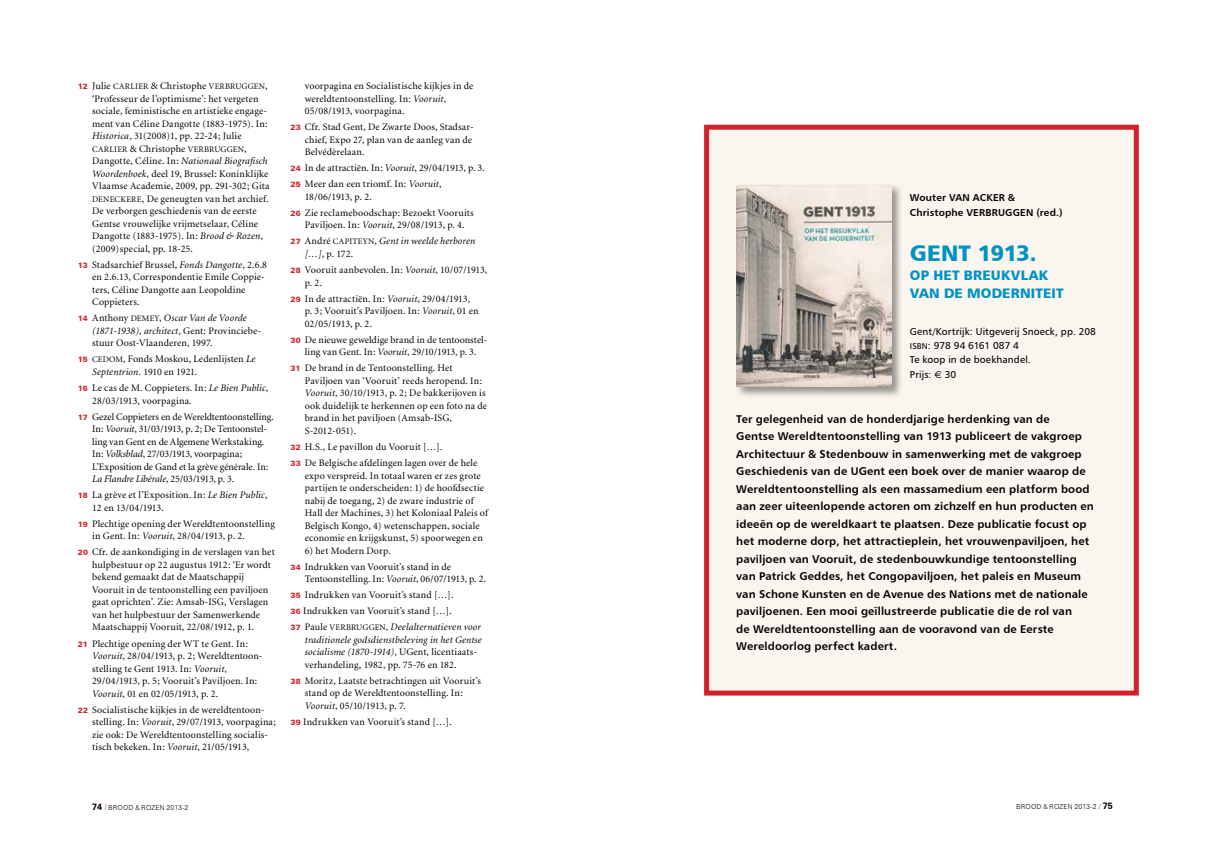
<style>
.page{position:relative;width:1205px;height:851px;background:#fff}
.page>*{position:absolute;margin:0;border:0;box-sizing:border-box;transform-origin:0 0}
.t1{font:22.5px "Humanist 777 BT Black B";letter-spacing:-.015em;color:#0093c2}
.t2{font:13.75px/17.5px "Humanist 777 BT Black B";letter-spacing:.01em;color:#0093c2}
.t3{font:11.25px/17.5px "Humanist 777 BT Bold B";letter-spacing:.01em;color:#000}
.t4{font:10px/12.5px "Minion";letter-spacing:.015em;color:#000}
.t5{font:10px/12.5px "Minion";letter-spacing:-.005em;color:#000}
.t6{font:italic 10px/12.5px "Minion";letter-spacing:.015em;color:#000}
.t7{font:10px/13.8px "Humanist 777 BT Roman B";letter-spacing:.01em;color:#000}
.t8{font:10px/15.6px "Humanist 777 BT Bold B";letter-spacing:.015em;color:#000}
.t9{font:8.5px "Minion Regular SC850";letter-spacing:.025em;color:#000}
.t10{font:300 6.88px "Zurich BT";letter-spacing:.025em;color:#000}
.s1{font-family:"Zurich BT";font-weight:900;font-size:7.5px;color:#d2232a}
.s2{font-family:"Minion Regular SC850";font-size:8.5px}
.s3{font-style:italic}
.s4{font-family:"Minion";font-size:10px}
.s5{font-style:normal}
.s6{font-family:"Humanist 777 BT Roman B SC850";font-size:8.5px}
.s7{font-family:"Euro Sans"}
.s8{font-weight:700;font-size:9px}
.s9{font-family:"Candara";font-weight:400;color:#d2232a}
.s10{font-family:"Futura BT"}
.s11{font-weight:400;color:#d2232a}
</style>
<div class="page">
<div style="left:704px;top:125px;width:435px;height:570px;background:#faf6ef;border:5px solid #d2232a"></div>
<div style="left:734px;top:183px;width:169px;height:215px;background:#000;opacity:.41"></div>
<img style="left:736px;top:185px;width:156px;height:201px">
<p class="t4" style="left:92px;top:80px;width:177px;text-indent:-14px"><span class="s1">12</span> Julie <span class="s2">CARLIER</span> &amp; Christophe <span class="s2">VERBRUGGEN</span>, ‘Professeur de l’optimisme’: het vergeten sociale, feministische en artistieke engage&shy;ment van Céline Dangotte (1883-1975). In:<br><span class="s3">Historica</span>, 31(2008)1, pp. 22-24; Julie</p>
<p class="t9" style="left:92px;top:145px;width:156px">CARLIER <span class="s4">&amp; Christophe</span> VERBRUGGEN<span class="s4">,</span></p>
<p class="t4" style="left:92px;top:155px;width:179px">Dangotte, Céline. In: <span class="s3">Nationaal Biografisch Woordenboek</span>, deel 19, Brussel: Koninklijke Vlaamse Academie, 2009, pp. 291-302; Gita <span class="s2">DENECKERE</span>, De geneugten van het archief.<br>De verborgen geschiedenis van de eerste Gentse vrouwelijke vrijmetselaar, Céline Dangotte (1883-1975). In: <span class="s3">Brood &amp; Rozen</span>, (2009)special, pp. 18-25.</p>
<p class="t4" style="left:92px;top:258px;width:176px;text-indent:-14px"><span class="s1">13</span> Stadsarchief Brussel, <span class="s3">Fonds Dangotte</span>, 2.6.8 en 2.6.13, Correspondentie Emile Coppie&shy;ters, Céline Dangotte aan Leopoldine Coppieters.</p>
<p class="t4" style="left:92px;top:312px;width:171px;text-indent:-14px"><span class="s1">14</span> Anthony <span class="s2">DEMEY</span>, <span class="s3">Oscar Van de Voorde (1871-1938), architect</span>, Gent: Provinciebe&shy;stuur Oost-Vlaanderen, 1997.</p>
<p class="t4" style="left:92px;top:353px;width:165px;text-indent:-14px"><span class="s1">15</span> <span class="s2">CEDOM</span>, Fonds Moskou, Ledenlijsten <span class="s3">Le<br>Septentrion.</span> 1910 en 1921.</p>
<p class="t4" style="left:92px;top:382px;width:178px;text-indent:-14px"><span class="s1">16</span> Le cas de M. Coppieters. In: <span class="s3">Le Bien Public</span>,<br>28/03/1913, voorpagina.</p>
<p class="t5" style="left:92px;top:410px;width:183px;text-indent:-14px"><span class="s1">17</span> Gezel Coppieters en de Wereldtentoonstelling.<br>In: <span class="s3">Vooruit</span>, 31/03/1913, p. 2; De Tentoonstel&shy;ling van Gent en de Algemene Werkstaking.<br>In: <span class="s3">Volksblad</span>, 27/03/1913, voorpagina; L’Exposition de Gand et la grève générale. In:<br><span class="s3">La Flandre Libérale</span>, 25/03/1913, p. 3.</p>
<p class="t4" style="left:92px;top:489px;width:177px;text-indent:-14px"><span class="s1">18</span> La grève et l’Exposition. In: <span class="s3">Le Bien Public</span>,<br>12 en 13/04/1913.</p>
<p class="t4" style="left:92px;top:517px;width:184px;text-indent:-14px"><span class="s1">19</span> Plechtige opening der Wereldtentoonstelling in Gent. In: <span class="s3">Vooruit</span>, 28/04/1913, p. 2.</p>
<p class="t4" style="left:92px;top:546px;width:184px;text-indent:-14px"><span class="s1">20</span> Cfr. de aankondiging in de verslagen van het hulpbestuur op 22 augustus 1912: ‘Er wordt bekend gemaakt dat de Maatschappij Vooruit in de tentoonstelling een paviljoen gaat oprichten’. Zie: Amsab-ISG, Verslagen van het hulpbestuur der Samenwerkende Maatschappij Vooruit, 22/08/1912, p. 1.</p>
<p class="t4" style="left:92px;top:637px;width:172px;text-indent:-14px"><span class="s1">21</span> Plechtige opening der WT te Gent. In:<br><span class="s3">Vooruit</span>, 28/04/1913, p. 2; Wereldtentoon&shy;stelling te Gent 1913. In: <span class="s3">Vooruit</span>, 29/04/1913, p. 5; Vooruit’s Paviljoen. In:<br><span class="s3">Vooruit</span>, 01 en 02/05/1913, p. 2.</p>
<p class="t4" style="left:92px;top:703px;width:185px;text-indent:-14px"><span class="s1">22</span> Socialistische kijkjes in de wereldtentoon&shy;stelling. In: <span class="s3">Vooruit</span>, 29/07/1913, voorpagina; zie ook: De Wereldtentoonstelling socialis&shy;tisch bekeken. In: <span class="s3">Vooruit</span>, 21/05/1913,</p>
<p class="t4" style="left:305px;top:80px;width:170px">voorpagina en Socialistische kijkjes in de wereldtentoonstelling. In: <span class="s3">Vooruit</span>,<br>05/08/1913, voorpagina.</p>
<p class="t4" style="left:305px;top:121px;width:171px;text-indent:-14px"><span class="s1">23</span> Cfr. Stad Gent, De Zwarte Doos, Stadsar&shy;chief, Expo 27, plan van de aanleg van de<br>Belvédèrelaan.</p>
<p class="t4" style="left:291px;top:160px;width:196px;line-height:16px"><span class="s1">24</span> In de attractiën. In: <span class="s3">Vooruit</span>, 29/04/1913, p. 3.<br><span class="s1">25</span> Meer dan een triomf. In: <span class="s3">Vooruit</span>,</p>
<p class="t4" style="left:291px;top:189px;width:185px;line-height:16.1px;text-indent:14px">18/06/1913, p. 2.<br><span class="s1">26</span> Zie reclameboodschap: Bezoekt Vooruits</p>
<p class="t4" style="left:291px;top:217px;width:186px;line-height:16.1px;text-align:center">Paviljoen. In: <span class="s3">Vooruit</span>, 29/08/1913, p. 4.<br><span class="s1">27</span> André <span class="s2">CAPITEYN</span>, <span class="s3">Gent in weelde herboren</span></p>
<p class="t4" style="left:291px;top:246px;width:198px;line-height:16.1px;text-indent:14px"><span class="s3">[…]</span>, p. 172.<br><span class="s1">28</span> Vooruit aanbevolen. In: <span class="s3">Vooruit</span>, 10/07/1913,</p>
<p class="t4" style="left:291px;top:274px;width:181px;line-height:16.1px;text-indent:14px">p. 2.<br><span class="s1">29</span> In de attractiën. In: <span class="s3">Vooruit</span>, 29/04/1913,</p>
<p class="t4" style="left:305px;top:305px;width:175px">p. 3; Vooruit’s Paviljoen. In: <span class="s3">Vooruit</span>, 01 en<br>02/05/1913, p. 2.</p>
<p class="t4" style="left:291px;top:333px;width:198px;text-align:center"><span class="s1">30</span> De nieuwe geweldige brand in de tentoonstel&shy;ling van Gent. In: <span class="s3">Vooruit</span>, 29/10/1913, p. 3.</p>
<p class="t4" style="left:305px;top:362px;width:184px;text-indent:-14px"><span class="s1">31</span> De brand in de Tentoonstelling. Het Paviljoen van ‘Vooruit’ reeds heropend. In:<br><span class="s3">Vooruit</span>, 30/10/1913, p. 2; De bakkerijoven is ook duidelijk te herkennen op een foto na de brand in het paviljoen (Amsab-ISG, S-2012-051).</p>
<p class="t4" style="left:291px;top:439px;width:188px;line-height:16.1px"><span class="s1">32</span> H.S., Le pavillon du Vooruit […].<br><span class="s1">33</span> De Belgische afdelingen lagen over de hele</p>
<p class="t4" style="left:305px;top:469px;width:185px">expo verspreid. In totaal waren er zes grote partijen te onderscheiden: 1) de hoofdsectie nabij de toegang, 2) de zware industrie of Hall der Machines, 3) het Koloniaal Paleis of Belgisch Kongo, 4) wetenschappen, sociale economie en krijgskunst, 5) spoorwegen en</p>
<p class="t4" style="left:291px;top:542px;width:162px;line-height:16px;text-indent:14px">6) het Modern Dorp.<br><span class="s1">34</span> Indrukken van Vooruit’s stand in de</p>
<p class="t4" style="left:291px;top:571px;width:197px;line-height:16.1px;text-indent:14px">Tentoonstelling. In: <span class="s3">Vooruit</span>, 06/07/1913, p. 2.<br><span class="s1">35</span> Indrukken van Vooruit’s stand […].<br><span class="s1">36</span> Indrukken van Vooruit’s stand […].<br><span class="s1">37</span> Paule <span class="s2">VERBRUGGEN</span>, <span class="s3">Deelalternatieven voor</span></p>
<p class="t6" style="left:305px;top:633px;width:178px">traditionele godsdienstbeleving in het Gentse socialisme (1870-1914)<span class="s5">, UGent, licentiaats&shy;verhandeling, 1982, pp. 75-76 en 182.</span></p>
<p class="t4" style="left:305px;top:674px;width:178px;text-indent:-14px"><span class="s1">38</span> Moritz, Laatste betrachtingen uit Vooruit’s stand op de Wereldtentoonstelling. In:<br><span class="s3">Vooruit</span>, 05/10/1913, p. 7.</p>
<p class="t4" style="left:291px;top:715px;width:163px"><span class="s1">39</span> Indrukken van Vooruit’s stand […].</p>
<p class="t8" style="left:910px;top:189px;width:154px">Wouter van acker &amp;<br>Christophe verbruggen (red.)</p>
<p class="t1" style="left:910px;top:239px;width:128px">GENT 1913.</p>
<p class="t2" style="left:910px;top:266px;width:155px">OP HET BREUKVLAK<br>VAN DE MODERNITEIT</p>
<p class="t7" style="left:910px;top:324px;width:188px">Gent/Kortrijk: Uitgeverij Snoeck, pp. 208 <span class="s6">isbn</span>: 978 94 6161 087 4<br>Te koop in de boekhandel.</p>
<p class="t7" style="left:910px;top:367px;width:48px">Prijs: <span class="s7">€</span> 30</p>
<p class="t3" style="left:736px;top:409px;width:359px">Ter gelegenheid van de honderdjarige herdenking van de<br>Gentse Wereldtentoonstelling van 1913 publiceert de vakgroep Architectuur &amp; Stedenbouw in samenwerking met de vakgroep Geschiedenis van de UGent een boek over de manier waarop de Wereldtentoonstelling als een massamedium een platform bood aan zeer uiteenlopende actoren om zichzelf en hun producten en ideeën op de wereldkaart te plaatsen. Deze publicatie focust op het moderne dorp, het attractieplein, het vrouwenpaviljoen, het paviljoen van Vooruit, de stedenbouwkundige tentoonstelling van Patrick Geddes, het Congopaviljoen, het paleis en Museum van Schone Kunsten en de Avenue des Nations met de nationale paviljoenen. Een mooi geïllustreerde publicatie die de rol van<br>de Wereldtentoonstelling aan de vooravond van de Eerste Wereldoorlog perfect kadert.</p>
<p class="t10" style="left:92px;top:802px;width:98px"><span class="s8">74</span> <span class="s9">/</span> BROOD <span class="s10">&amp;</span> ROZEN 2013-2</p>
<p class="t10" style="left:1016px;top:802px;width:98px">BROOD <span class="s10">&amp;</span> ROZEN 2013-2 <span class="s11">/</span> <span class="s8">75</span></p>
</div>
